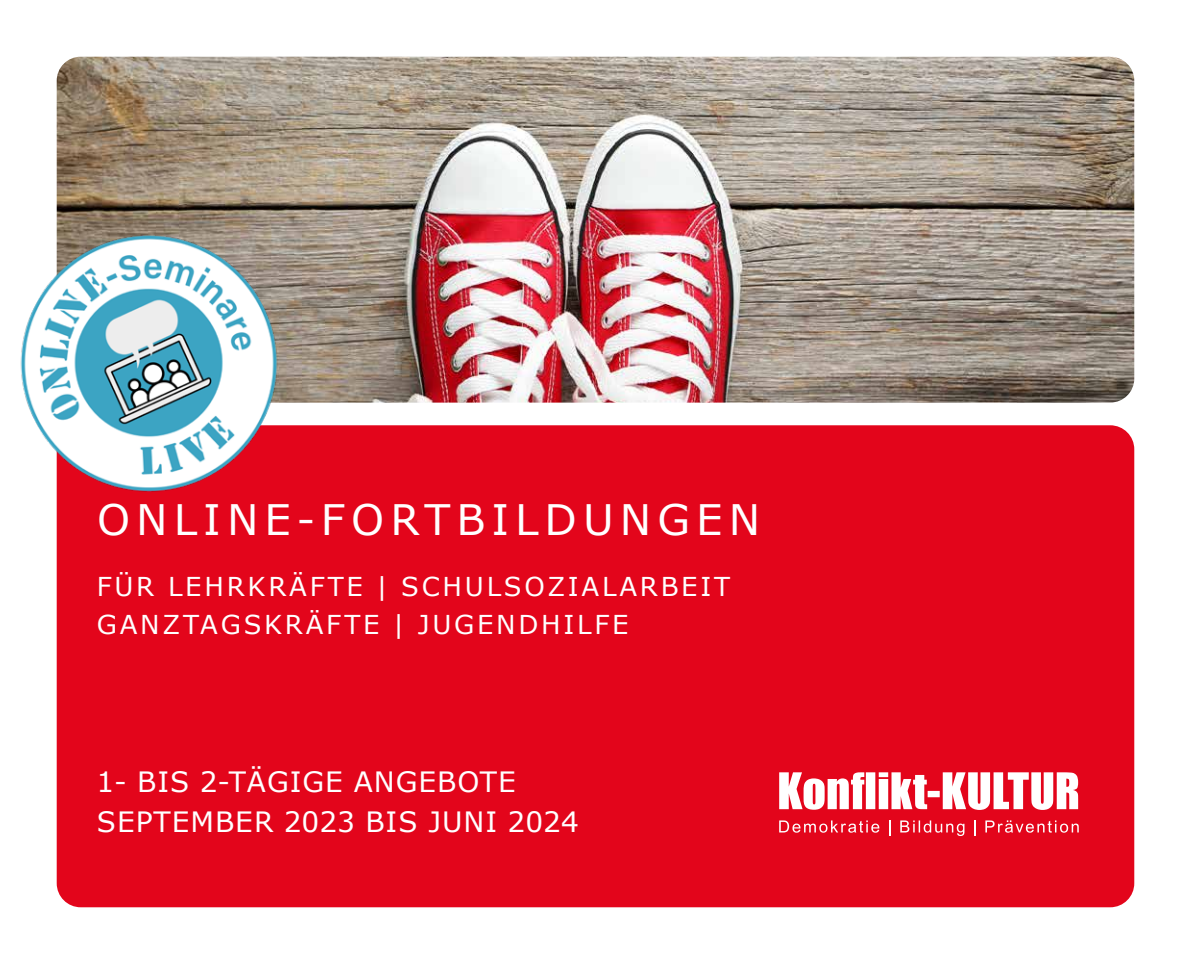
<style>
.page{position:relative;width:1191px;height:964px;background:#fff}
.page>*{position:absolute;margin:0;border:0;box-sizing:border-box;transform-origin:0 0}
.t1{font:42px "Verdana";letter-spacing:.145em;color:#fff}
.t2{font:28px/40px "Verdana";letter-spacing:.035em;color:#fff}
.t3{font:26px/38px "Verdana";letter-spacing:.105em;color:#fff}
</style>
<div class="page">
<div style="left:57px;top:425px;width:1077px;height:482px;background:#e3051b;border-radius:24px"></div>
<svg style="left:779px;top:772px;width:299px;height:38px"></svg>
<svg style="left:779px;top:820px;width:100px;height:13px"></svg>
<svg style="left:889px;top:820px;width:1px;height:16px"></svg>
<svg style="left:900px;top:820px;width:64px;height:16px"></svg>
<svg style="left:974px;top:820px;width:1px;height:16px"></svg>
<svg style="left:985px;top:820px;width:93px;height:13px"></svg>
<img style="left:57px;top:57px;width:1077px;height:346px">
<img style="left:20px;top:230px;width:263px;height:263px">
<h1 class="t1" style="left:97px;top:491px;width:664px">ONLINE-FORTBILDUNGEN</h1>
<p class="t3" style="left:97px;top:567px;width:635px">FÜR LEHRKRÄFTE | SCHULSOZIALARBEIT<br>GANZTAGSKRÄFTE | JUGENDHILFE</p>
<p class="t2" style="left:96px;top:761px;width:484px">1- BIS 2-TÄGIGE ANGEBOTE<br>SEPTEMBER 2023 BIS JUNI 2024</p>
</div>
